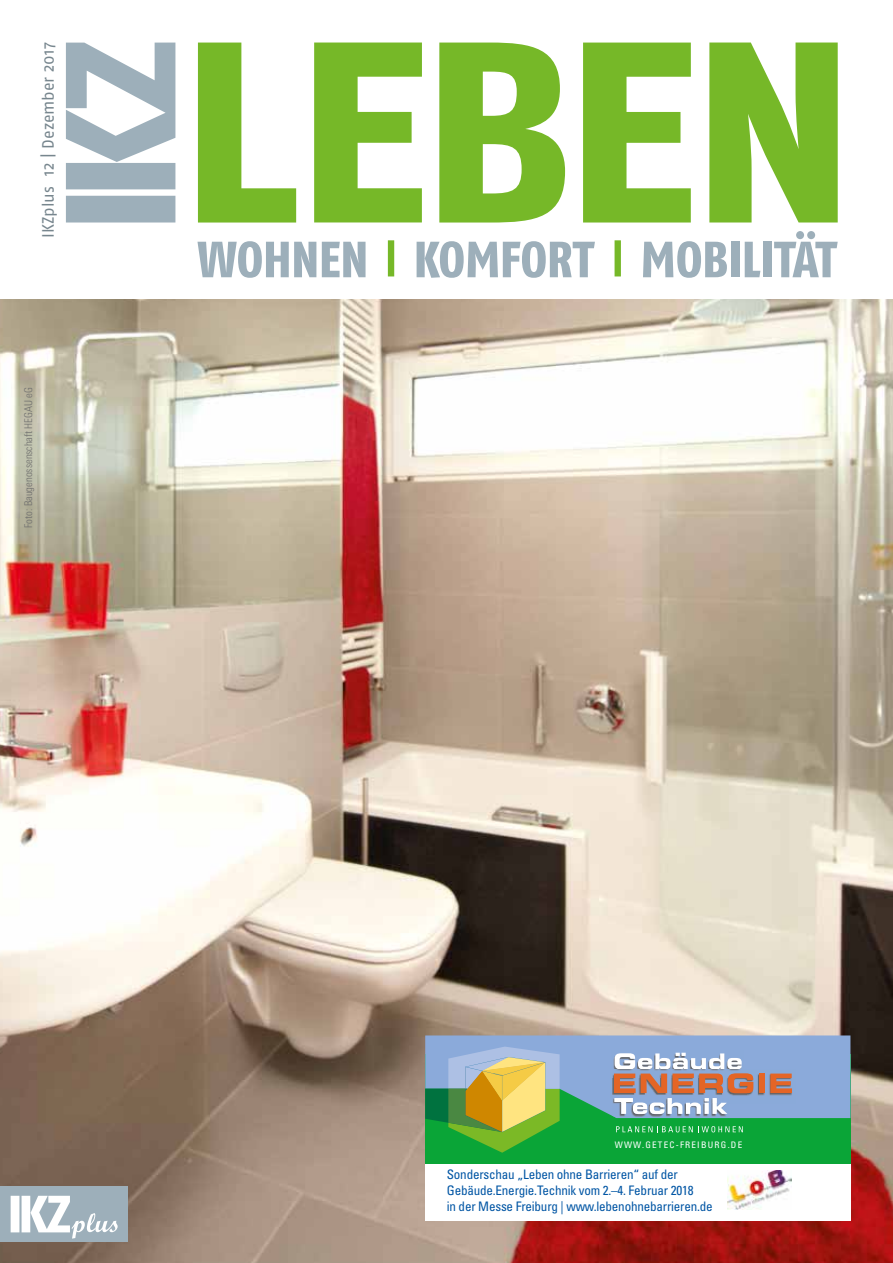
<style>
.page{position:relative;width:893px;height:1263px;background:#fff}
.page>*{position:absolute;margin:0;border:0;box-sizing:border-box;transform-origin:0 0}
.t1{font:800 condensed 50.85px "Fago OT";color:#9dafba}
.t2{font:16.5px "Fago OT";letter-spacing:-.005em;color:#77868e}
.t3{font:condensed 13.2px/15.8px "Univers";letter-spacing:-.015em;color:#0055a4}
.t4{font:300 condensed 10.65px "Univers";color:#6f6f6e}
.t5{font:condensed 9px "Univers";letter-spacing:.135em;color:#fff}
</style>
<div class="page">
<img style="left:0;top:300px;width:893px;height:963px">
<div style="left:425px;top:1054px;width:425px;height:111px;background:#0aa537"></div>
<svg style="left:425px;top:1035px;width:425px;height:118px"></svg>
<div style="left:425px;top:1164px;width:425px;height:56px;background:#fff"></div>
<img style="left:727px;top:1170px;width:65px;height:40px">
<svg style="left:66px;top:43px;width:109px;height:179px"></svg>
<svg style="left:198px;top:43px;width:98px;height:180px"></svg>
<svg style="left:439px;top:43px;width:126px;height:180px"></svg>
<svg style="left:709px;top:43px;width:129px;height:179px"></svg>
<svg style="left:583px;top:43px;width:108px;height:179px"></svg>
<svg style="left:314px;top:43px;width:108px;height:179px"></svg>
<div style="left:388px;top:240px;width:6px;height:36px;background:#76b828"></div>
<div style="left:615px;top:240px;width:6px;height:36px;background:#76b828"></div>
<div style="left:0;top:1186px;width:128px;height:56px;background:#9dafba"></div>
<svg style="left:11px;top:1196px;width:107px;height:42px"></svg>
<p class="t2" style="left:38px;top:238px;width:197px;rotate:-90deg">IKZplus 12 | Dezember 2017</p>
<p class="t4" style="left:22px;top:528px;width:142px;rotate:-90deg">Foto: Baugenossenschaft HEGAU eG</p>
<h1 class="t1" style="left:197px;top:229px;width:640px">WOHNEN KOMFORT MOBILITÄT</h1>
<p class="t5" style="left:615px;top:1139px;width:129px">WWW.GETEC-FREIBURG.DE</p>
<p class="t3" style="left:447px;top:1166px;width:267px">Sonderschau „Leben ohne Barrieren“ auf der<br>Gebäude.Energie.Technik vom 2.–4. Februar 2018<br>in der Messe Freiburg | www.lebenohnebarrieren.de</p>
</div>
